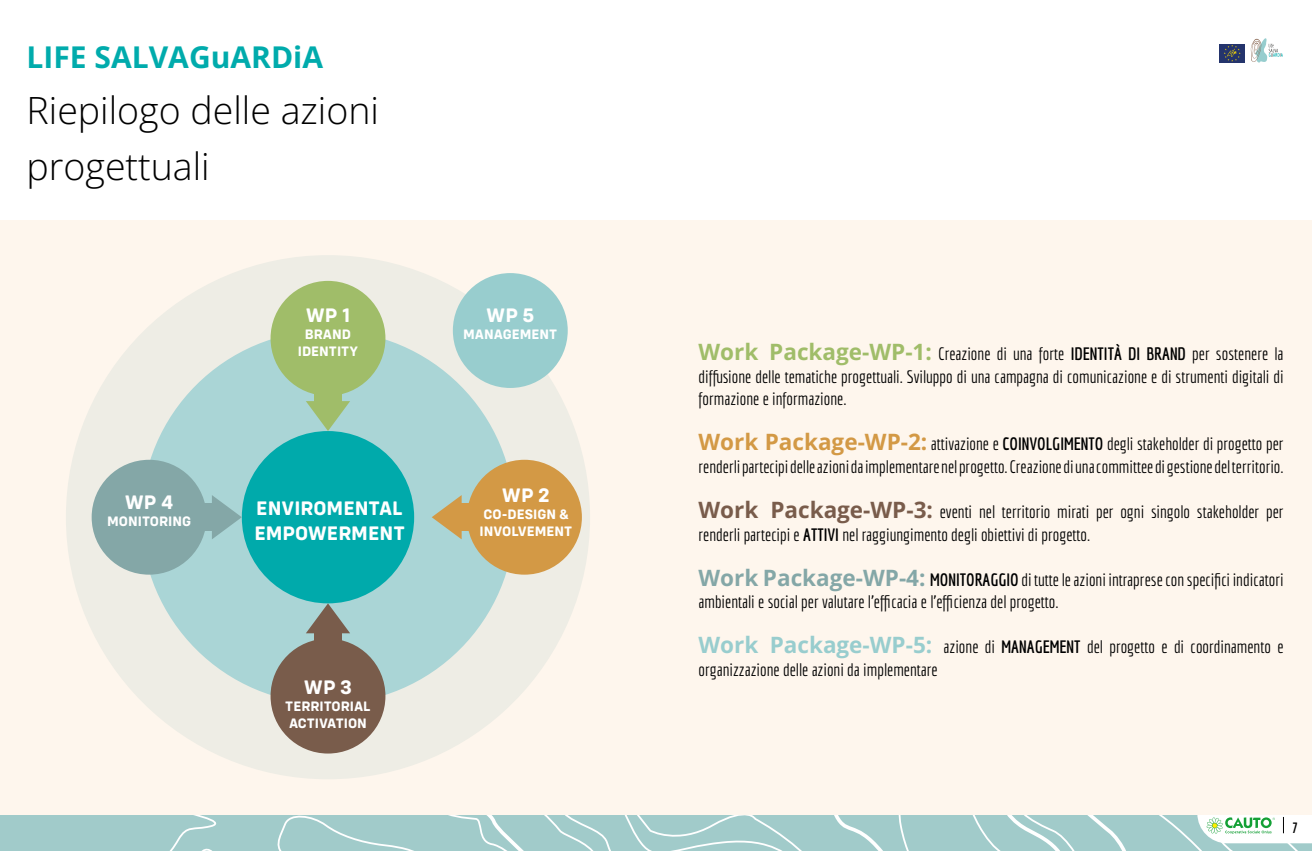
<style>
.page{position:relative;width:1312px;height:851px;background:#fff}
.page>*{position:absolute;margin:0;border:0;box-sizing:border-box;transform-origin:0 0}
.t1{font:300 37.5px/56.2px "Open Sans";color:#000}
.t2{font:700 30px "Open Sans";color:#00abac}
.t3{font:700 20.25px/24.2px "Config Rounded";color:#fff}
.t4{font:17.5px/22.5px "Economica";color:#000}
.t5{font:15px "LIQUIDO Reguar";color:#000}
.t6{font:700 14.12px/17px "Config Rounded";color:#fff}
.s1{font-family:"Open Sans";font-weight:700;font-size:22.5px;color:#a0bd69}
.s2{font-weight:700}
.s3{font-family:"Open Sans";font-weight:700;font-size:22.5px;color:#d39945}
.s4{font-family:"Open Sans";font-weight:700;font-size:22.5px;color:#795c4b}
.s5{font-family:"Open Sans";font-weight:700;font-size:22.5px;color:#84a7a7}
.s6{font-family:"Open Sans";font-weight:700;font-size:22.5px;color:#98cdce}
</style>
<div class="page">
<svg style="left:0;top:814px;width:1311px;height:36px;background:#a8cfcd"></svg>
<svg style="left:1219px;top:38px;width:64px;height:25px"></svg>
<svg style="left:1196px;top:814px;width:115px;height:29px"></svg>
<div style="left:0;top:220px;width:1311px;height:594px;background:#fef6ed"></div>
<div style="left:66px;top:255px;width:524px;height:524px;background:#eeede5;border-radius:50%"></div>
<div style="left:141px;top:330px;width:373px;height:373px;background:#aad5d6;border-radius:50%"></div>
<div style="left:242px;top:431px;width:172px;height:172px;background:#00aaab;border-radius:50%"></div>
<div style="left:453px;top:273px;width:114px;height:115px;background:#98cdce;border-radius:50%"></div>
<div style="left:467px;top:459px;width:114px;height:115px;background:#d39945;border-radius:50%"></div>
<svg style="left:432px;top:495px;width:29px;height:44px"></svg>
<div style="left:458px;top:503px;width:35px;height:28px;background:#d39945"></div>
<div style="left:270px;top:281px;width:115px;height:114px;background:#a0bd69;border-radius:50%"></div>
<svg style="left:306px;top:401px;width:44px;height:30px"></svg>
<div style="left:314px;top:369px;width:28px;height:35px;background:#a0bd69"></div>
<div style="left:92px;top:459px;width:114px;height:115px;background:#84a7a7;border-radius:50%"></div>
<svg style="left:212px;top:495px;width:30px;height:44px"></svg>
<div style="left:180px;top:503px;width:35px;height:28px;background:#84a7a7"></div>
<div style="left:270px;top:638px;width:115px;height:115px;background:#795c4b;border-radius:50%"></div>
<svg style="left:306px;top:603px;width:44px;height:30px"></svg>
<div style="left:314px;top:630px;width:28px;height:35px;background:#795c4b"></div>
<h2 class="t2" style="left:27px;top:36px;width:298px">LIFE SALVAGuARDiA</h2>
<h1 class="t1" style="left:27px;top:81px;width:354px">Riepilogo delle azioni progettuali</h1>
<p class="t3" style="left:125px;top:490px;width:50px">WP 4</p>
<p class="t6" style="left:107px;top:512px;width:85px">MONITORING</p>
<p class="t3" style="left:306px;top:302px;width:46px">WP 1</p>
<p class="t6" style="left:298px;top:325px;width:62px;text-align:center">BRAND<br>IDENTITY</p>
<p class="t3" style="left:254px;top:496px;width:152px">ENVIROMENTAL<br>EMPOWERMENT</p>
<p class="t3" style="left:304px;top:674px;width:50px">WP 3</p>
<p class="t6" style="left:285px;top:697px;width:87px">TERRITORIAL<br>ACTIVATION</p>
<p class="t3" style="left:486px;top:302px;width:50px">WP 5</p>
<p class="t6" style="left:463px;top:325px;width:96px">MANAGEMENT</p>
<p class="t3" style="left:502px;top:482px;width:49px">WP 2</p>
<p class="t6" style="left:479px;top:505px;width:94px">CO-DESIGN &amp;<br>INVOLVEMENT</p>
<p class="t4" style="left:698px;top:343px;width:586px;text-align:justify"><span class="s1">Work Package-WP-1:</span> Creazione di una forte <span class="s2">IDENTITÀ DI BRAND</span> per sostenere la diffusione delle tematiche progettuali. Sviluppo di una campagna di comunicazione e di strumenti digitali di formazione e informazione.</p>
<p class="t4" style="left:698px;top:433px;width:586px"><span class="s3">Work Package-WP-2:</span> attivazione e <span class="s2">COINVOLGIMENTO</span> degli stakeholder di progetto per renderli partecipi delle azioni da implementare nel progetto. Creazione di una committee di gestione del territorio.</p>
<p class="t4" style="left:698px;top:500px;width:586px"><span class="s4">Work Package-WP-3:</span> eventi nel territorio mirati per ogni singolo stakeholder per renderli partecipi e <span class="s2">ATTIVI</span> nel raggiungimento degli obiettivi di progetto.</p>
<p class="t4" style="left:698px;top:568px;width:586px"><span class="s5">Work Package-WP-4:</span> <span class="s2">MONITORAGGIO</span> di tutte le azioni intraprese con specifici indicatori ambientali e social per valutare l’efficacia e l’efficienza del progetto.</p>
<p class="t4" style="left:698px;top:635px;width:586px"><span class="s6">Work Package-WP-5:</span> azione di <span class="s2">MANAGEMENT</span> del progetto e di coordinamento e organizzazione delle azioni da implementare</p>
<p class="t5" style="left:1292px;top:820px;width:6px">7</p>
</div>
